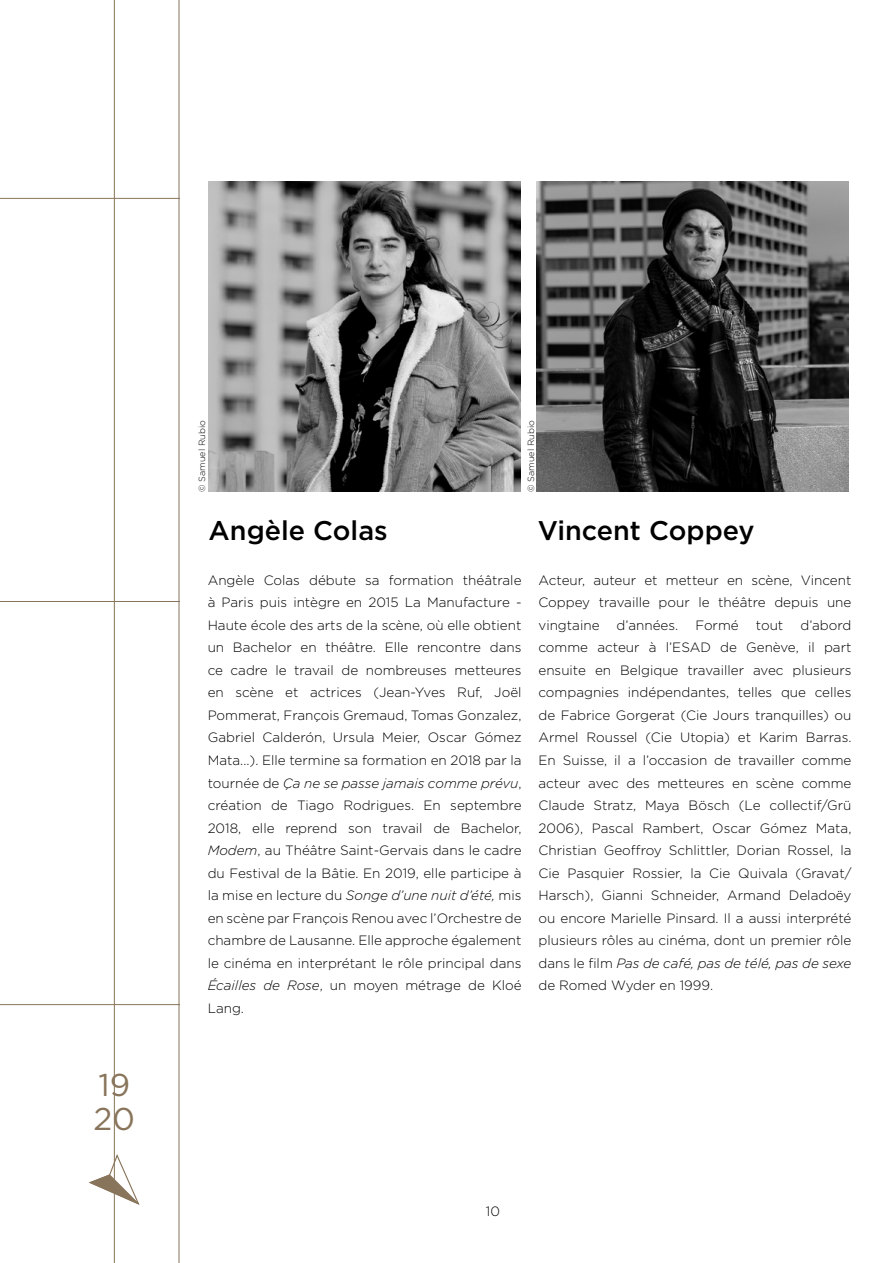
<style>
.page{position:relative;width:893px;height:1263px;background:#fff}
.page>*{position:absolute;margin:0;border:0;box-sizing:border-box;transform-origin:0 0}
.t1{font:31.5px/33.6px "Gotham";color:#88745a}
.t2{font:500 27px "Gotham";color:#000}
.t3{font:300 13.5px/22.5px "Gotham";color:#000;text-align:justify}
.t4{font:300 9px "Gotham";color:#000}
.s1{font-style:italic}
</style>
<div class="page">
<hr style="left:114px;top:0;width:1px;height:1263px;background:#88745a">
<hr style="left:0;top:198px;width:179px;height:1px;background:#88745a">
<hr style="left:0;top:601px;width:179px;height:1px;background:#88745a">
<hr style="left:0;top:1004px;width:179px;height:1px;background:#88745a">
<svg style="left:89px;top:1154px;width:51px;height:52px"></svg>
<hr style="left:179px;top:0;width:1px;height:1263px;background:#88745a">
<img style="left:209px;top:181px;width:311px;height:310px">
<img style="left:536px;top:181px;width:313px;height:311px">
<h1 class="t1" style="left:94px;top:1068px;width:43px">19<br>20</h1>
<p class="t4" style="left:196px;top:492px;width:73px;rotate:-90deg">© Samuel Rubio</p>
<p class="t4" style="left:525px;top:492px;width:73px;rotate:-90deg">© Samuel Rubio</p>
<h2 class="t2" style="left:209px;top:513px;width:181px">Angèle Colas</h2>
<p class="t3" style="left:208px;top:568px;width:315px">Angèle Colas débute sa formation théâtrale à Paris puis intègre en 2015 La Manufacture - Haute école des arts de la scène, où elle obtient un Bachelor en théâtre. Elle rencontre dans ce cadre le travail de nombreuses metteures en scène et actrices (Jean-Yves Ruf, Joël Pommerat, François Gremaud, Tomas Gonzalez, Gabriel Calderón, Ursula Meier, Oscar Gómez Mata...). Elle termine sa formation en 2018 par la tournée de <span class="s1">Ça ne se passe jamais comme prévu</span>, création de Tiago Rodrigues. En septembre 2018, elle reprend son travail de Bachelor, <span class="s1">Modem</span>, au Théâtre Saint-Gervais dans le cadre du Festival de la Bâtie. En 2019, elle participe à la mise en lecture du <span class="s1">Songe d’une nuit d’été,</span> mis en scène par François Renou avec l’Orchestre de chambre de Lausanne. Elle approche également le cinéma en interprétant le rôle principal dans <span class="s1">Écailles de Rose</span>, un moyen métrage de Kloé Lang.</p>
<h2 class="t2" style="left:538px;top:513px;width:218px">Vincent Coppey</h2>
<p class="t3" style="left:538px;top:568px;width:314px">Acteur, auteur et metteur en scène, Vincent Coppey travaille pour le théâtre depuis une vingtaine</p>
<p class="t3" style="left:538px;top:613px;width:314px;text-indent:262px">d’abord comme acteur à l’ESAD de Genève, il part ensuite en Belgique travailler avec plusieurs compagnies indépendantes, telles que celles de Fabrice Gorgerat (Cie Jours tranquilles) ou Armel Roussel (Cie Utopia) et Karim Barras.<br>En Suisse, il a l’occasion de travailler comme acteur avec des metteures en scène comme Claude Stratz, Maya Bösch (Le collectif/Grü 2006), Pascal Rambert, Oscar Gómez Mata, Christian Geoffroy Schlittler, Dorian Rossel, la Cie Pasquier Rossier, la Cie Quivala (Gravat/ Harsch), Gianni Schneider, Armand Deladoëy ou encore Marielle Pinsard. Il a aussi interprété plusieurs rôles au cinéma, dont un premier rôle dans le film <span class="s1">Pas de café, pas de télé, pas de sexe </span>de Romed Wyder en 1999.</p>
<p class="t3" style="left:617px;top:613px;width:63px">d’années.</p>
<p class="t3" style="left:695px;top:613px;width:45px">Formé</p>
<p class="t3" style="left:756px;top:613px;width:29px">tout</p>
<p class="t3" style="left:486px;top:1199px;width:16px">10</p>
</div>
